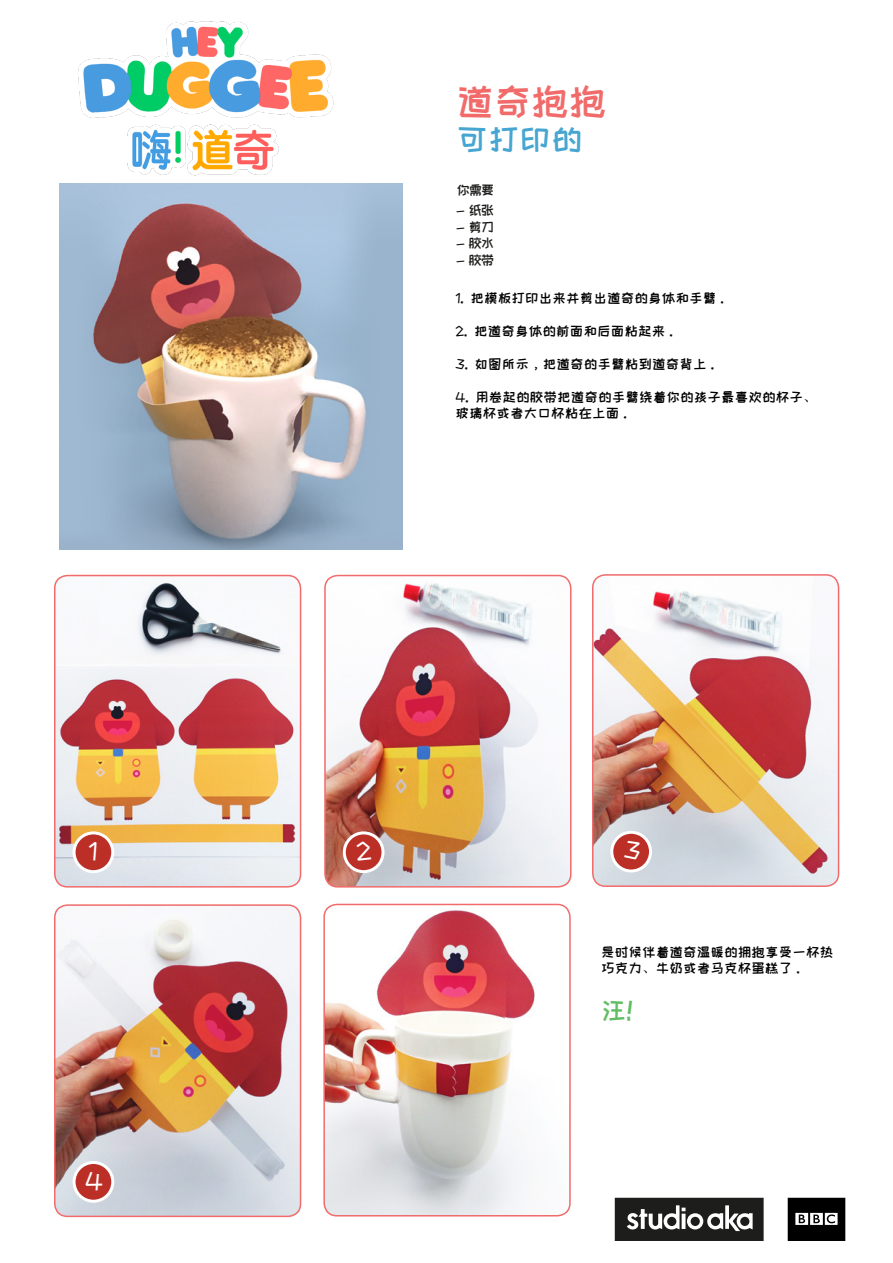
<style>
.page{position:relative;width:893px;height:1263px;background:#fff}
.page>*{position:absolute;margin:0;border:0;box-sizing:border-box;transform-origin:0 0}
.t1{font:37.5px "Happy Zcool";color:#f26b6b}
.t2{font:31.5px "Happy Zcool";color:#47a6d1}
.t3{font:25.5px "Happy Zcool";color:#61bd63}
.t4{font:24.6px "Happy Zcool";color:#fff}
.t5{font:13.65px/16.4px "Happy Zcool";color:#000}
.t6{font:13.65px "Happy Zcool";letter-spacing:-.11em;color:#1d1d1b}
</style>
<div class="page">
<img style="left:593px;top:575px;width:245px;height:311px">
<div style="left:592px;top:574px;width:247px;height:313px;border:2px solid #f16b6b;border-radius:13px"></div>
<img style="left:324px;top:904px;width:246px;height:312px">
<div style="left:323px;top:904px;width:248px;height:312px;border:2px solid #f16b6b;border-radius:13px"></div>
<div style="left:612px;top:832px;width:38px;height:39px;background:#bc2f27;border-radius:50%"></div>
<div style="left:610px;top:831px;width:42px;height:41px;border:3px solid #fff;border-radius:50%"></div>
<img style="left:325px;top:575px;width:246px;height:312px">
<div style="left:324px;top:575px;width:247px;height:312px;border:2px solid #f16b6b;border-radius:13px"></div>
<div style="left:344px;top:833px;width:39px;height:39px;background:#bc2f27;border-radius:50%"></div>
<div style="left:343px;top:831px;width:41px;height:42px;border:3px solid #fff;border-radius:50%"></div>
<img style="left:55px;top:575px;width:246px;height:312px">
<div style="left:54px;top:575px;width:247px;height:312px;border:2px solid #f16b6b;border-radius:13px"></div>
<div style="left:74px;top:833px;width:39px;height:39px;background:#bc2f27;border-radius:50%"></div>
<div style="left:73px;top:831px;width:41px;height:42px;border:3px solid #fff;border-radius:50%"></div>
<img style="left:55px;top:905px;width:246px;height:311px">
<div style="left:54px;top:904px;width:247px;height:313px;border:2px solid #f16b6b;border-radius:13px"></div>
<div style="left:74px;top:1162px;width:39px;height:39px;background:#bc2f27;border-radius:50%"></div>
<div style="left:73px;top:1161px;width:41px;height:42px;border:3px solid #fff;border-radius:50%"></div>
<svg style="left:615px;top:1198px;width:149px;height:43px;background:#494947"></svg>
<div style="left:667px;top:1217px;width:9px;height:9px;background:#1d1d1b;border-radius:50%"></div>
<div style="left:740px;top:1217px;width:9px;height:9px;background:#1d1d1b;border-radius:50%"></div>
<div style="left:711px;top:1217px;width:9px;height:9px;background:#1d1d1b;border-radius:50%"></div>
<div style="left:691px;top:1217px;width:9px;height:9px;background:#1d1d1b;border-radius:50%"></div>
<svg style="left:788px;top:1198px;width:57px;height:43px;background:#252525"></svg>
<img style="left:60px;top:243px;width:342px;height:306px">
<img style="left:59px;top:21px;width:344px;height:222px">
<h1 class="t1" style="left:457px;top:82px;width:151px">道奇抱抱</h1>
<h2 class="t2" style="left:457px;top:123px;width:127px">可打印的</h2>
<p class="t6" style="left:457px;top:183px;width:39px">你需要</p>
<p class="t6" style="left:457px;top:203px;width:39px">- 纸张</p>
<p class="t6" style="left:457px;top:220px;width:39px">- 剪刀</p>
<p class="t6" style="left:457px;top:236px;width:39px">- 胶水</p>
<p class="t6" style="left:457px;top:253px;width:39px">- 胶带</p>
<p class="t5" style="left:456px;top:290px;width:276px">1. 把模板打印出来并剪出道奇的身体和手臂。</p>
<p class="t5" style="left:456px;top:323px;width:225px">2. 把道奇身体的前面和后面粘起来。</p>
<p class="t5" style="left:456px;top:356px;width:267px">3. 如图所示，把道奇的手臂粘到道奇背上。</p>
<p class="t5" style="left:456px;top:389px;width:363px">4. 用卷起的胶带把道奇的手臂绕着你的孩子最喜欢的杯子、玻璃杯或者大口杯粘在上面。</p>
<h3 class="t4" style="left:88px;top:838px;width:10px">1</h3>
<h3 class="t4" style="left:356px;top:838px;width:17px">2</h3>
<h3 class="t4" style="left:624px;top:838px;width:18px">3</h3>
<p class="t5" style="left:601px;top:944px;width:234px">是时候伴着道奇温暖的拥抱享受一杯热巧克力、牛奶或者马克杯蛋糕了。</p>
<h3 class="t4" style="left:85px;top:1168px;width:19px">4</h3>
<h3 class="t3" style="left:601px;top:997px;width:51px">汪！</h3>
</div>
